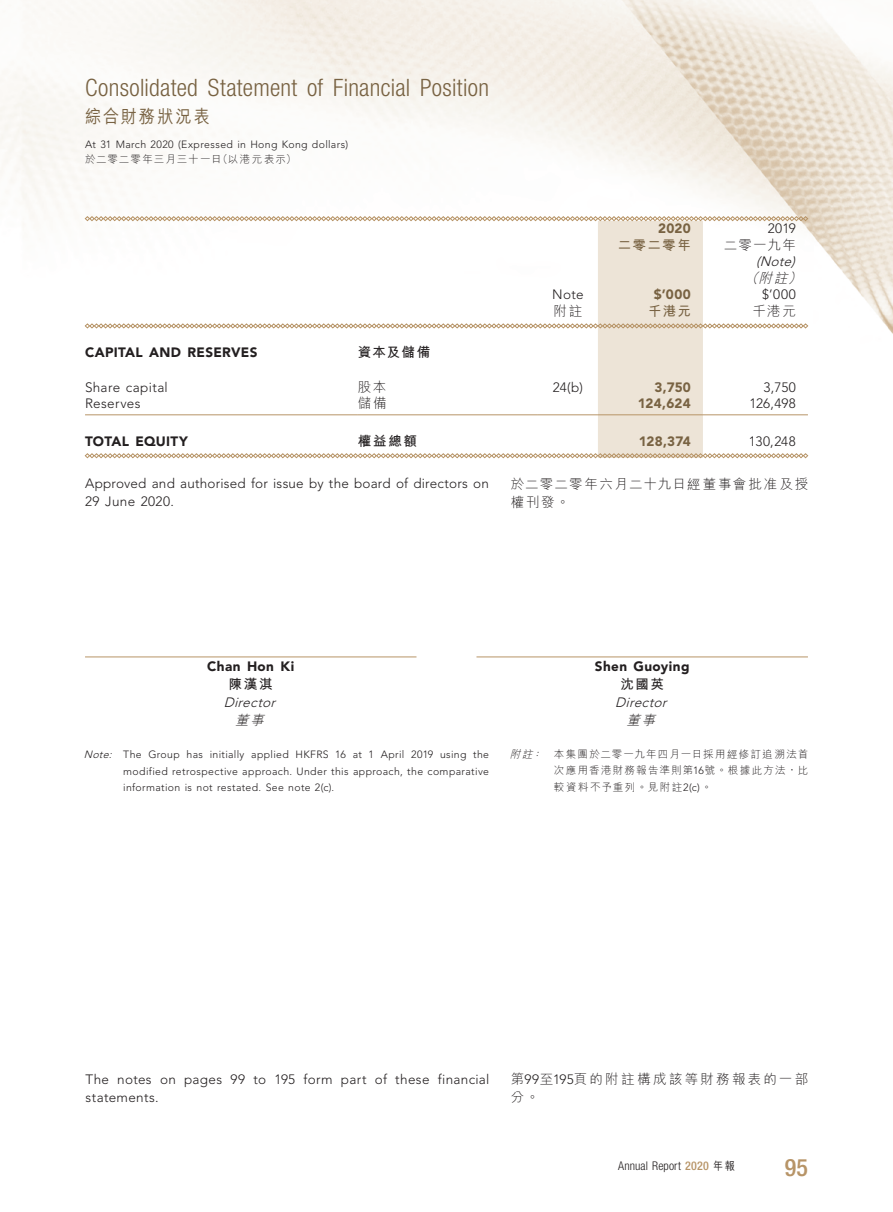
<style>
.page{position:relative;width:893px;height:1212px;background:#fff}
.page>*{position:absolute;margin:0;border:0;box-sizing:border-box;transform-origin:0 0}
.t1{font:300 condensed 24px "Helvetica Neue LT Std";letter-spacing:.01em;color:#786242}
.t2{font:500 condensed 24px "Helvetica Neue LT Std";color:#b79467}
.t3{font:500 18px "M Hei HK";letter-spacing:.12em;color:#786242;scale:.9 1}
._11_P0{font:300 13.5px/18px "Avenir LT Std";letter-spacing:.015em;color:#231f20}
._01_Body_Text{font:300 13.5px/18px "Avenir LT Std";letter-spacing:.025em;color:#231f20}
._11_P0-2{font:300 13.5px/18px "M Hei HK";letter-spacing:.155em;color:#231f20}
._15_Table_Stub{font:900 13.5px "Avenir LT Std";letter-spacing:.02em;color:#231f20}
._11_P0-3{font:900 13.5px "Avenir LT Std";letter-spacing:.02em;color:#786242}
._01_Body_Text-2{font:300 13.5px/18px "M Hei HK";letter-spacing:.1em;color:#231f20}
._11_P0-4{font:italic 300 13.5px "Avenir LT Std";color:#231f20}
._15_Table_Stub-2{font:300 13.5px "Avenir LT Std";letter-spacing:.025em;color:#231f20}
._11_P0-5{font:900 13.5px "Avenir LT Std";letter-spacing:.03em;color:#231f20}
._15_Table_Stub-3{font:700 13.5px "M Hei HK";letter-spacing:.105em;color:#231f20}
._11_P0-6{font:700 13.5px "M Hei HK";letter-spacing:.1em;color:#786242}
._11_P0-7{font:italic 300 13.5px "M Hei HK";color:#231f20}
._11_P0-8{font:700 13.5px "M Hei HK";letter-spacing:.115em;color:#231f20}
._15_Table_Stub-4{font:300 13.5px "M Hei HK";color:#231f20}
.t4{font:300 condensed 12px "Helvetica Neue LT Std";letter-spacing:.005em;color:#231f20}
._25_P0__Note{font:300 10.5px/16.5px "Avenir LT Std";letter-spacing:.035em;color:#231f20;text-align:justify}
._25_P0__Note-2{font:300 10.5px/16.5px "M Hei HK";letter-spacing:.115em;color:#231f20;text-align:justify}
._25_P0__Note-3{font:300 10.5px "M Hei HK";letter-spacing:.095em;color:#231f20}
.s1{font-style:italic}
.s2{font-family:"Avenir LT Std"}
.s3{font-weight:500;color:#b79467}
.s4{font-family:"M Hei HK";font-weight:500;font-stretch:normal;font-size:11.25px}
</style>
<div class="page">
<img style="left:0;top:0;width:893px;height:658px">
<svg style="left:85px;top:216px;width:723px;height:242px"></svg>
<hr style="left:85px;top:656px;width:331px;height:1px;background:#b79467">
<hr style="left:476px;top:656px;width:332px;height:1px;background:#b79467">
<h1 class="t1" style="left:85px;top:74px;width:405px">Consolidated Statement of Financial Position</h1>
<h2 class="t3" style="left:85px;top:103px;width:140px">綜合財務狀況表</h2>
<p class="_25_P0__Note" style="left:85px;top:136px;width:265px">At 31 March 2020 (Expressed in Hong Kong dollars)</p>
<p class="_25_P0__Note-3" style="left:85px;top:154px;width:213px">於二零二零年三月三十一日（以港元表示）</p>
<p class="_11_P0-3" style="left:658px;top:221px;width:34px">2020</p>
<p class="_11_P0" style="left:768px;top:220px;width:30px">2019</p>
<p class="_11_P0-6" style="left:618px;top:235px;width:75px">二零二零年</p>
<p class="_11_P0-2" style="left:724px;top:236px;width:74px">二零一九年</p>
<p class="_11_P0-4" style="left:756px;top:254px;width:44px">(Note)</p>
<p class="_11_P0-7" style="left:745px;top:271px;width:62px">（附註）</p>
<p class="_11_P0" style="left:552px;top:286px;width:33px">Note</p>
<p class="_11_P0-3" style="left:654px;top:287px;width:39px">$’000</p>
<p class="_11_P0" style="left:762px;top:286px;width:35px">$’000</p>
<p class="_11_P0-2" style="left:553px;top:302px;width:30px">附註</p>
<p class="_11_P0-6" style="left:648px;top:301px;width:44px">千港元</p>
<p class="_11_P0-2" style="left:752px;top:302px;width:45px">千港元</p>
<p class="_15_Table_Stub" style="left:85px;top:344px;width:174px">CAPITAL AND RESERVES</p>
<p class="_15_Table_Stub-3" style="left:358px;top:342px;width:74px">資本及儲備</p>
<p class="_15_Table_Stub-2" style="left:85px;top:379px;width:84px">Share capital</p>
<p class="_15_Table_Stub-4" style="left:358px;top:380px;width:30px">股本</p>
<p class="_11_P0" style="left:553px;top:378px;width:32px">24(b)</p>
<p class="_11_P0-3" style="left:655px;top:379px;width:38px">3,750</p>
<p class="_11_P0" style="left:764px;top:378px;width:34px">3,750</p>
<p class="_15_Table_Stub-2" style="left:85px;top:396px;width:57px">Reserves</p>
<p class="_15_Table_Stub-4" style="left:358px;top:396px;width:30px">儲備</p>
<p class="_11_P0-3" style="left:638px;top:395px;width:55px">124,624</p>
<p class="_11_P0" style="left:749px;top:395px;width:48px">126,498</p>
<p class="_15_Table_Stub" style="left:85px;top:433px;width:104px">TOTAL EQUITY</p>
<p class="_15_Table_Stub-3" style="left:358px;top:431px;width:60px">權益總額</p>
<p class="_11_P0-3" style="left:639px;top:433px;width:54px">128,374</p>
<p class="_11_P0" style="left:749px;top:432px;width:48px">130,248</p>
<p class="_11_P0" style="left:85px;top:475px;width:405px">Approved and authorised for issue by the board of directors on<br>29 June 2020.</p>
<p class="_01_Body_Text-2" style="left:511px;top:475px;width:299px">於二零二零年六月二十九日經董事會批准及授權刊發。</p>
<p class="_11_P0-5" style="left:207px;top:658px;width:88px">Chan Hon Ki</p>
<p class="_11_P0-5" style="left:595px;top:658px;width:96px">Shen Guoying</p>
<p class="_11_P0-8" style="left:229px;top:674px;width:46px">陳漢淇</p>
<p class="_11_P0-8" style="left:620px;top:674px;width:45px">沈國英</p>
<p class="_11_P0-4" style="left:224px;top:695px;width:57px">Director</p>
<p class="_11_P0-4" style="left:615px;top:695px;width:57px">Director</p>
<p class="_11_P0-7" style="left:235px;top:713px;width:34px">董事</p>
<p class="_11_P0-7" style="left:627px;top:713px;width:34px">董事</p>
<p class="_25_P0__Note" style="left:123px;top:746px;width:367px;text-indent:-39px"><span class="s1">Note:</span> The Group has initially applied HKFRS 16 at 1 April 2019 using the modified retrospective approach. Under this approach, the comparative information is not restated. See note 2(c).</p>
<p class="_25_P0__Note-2" style="left:554px;top:746px;width:256px;text-indent:-44px"><span class="s1">附註：</span> 本集團於二零一九年四月一日採用經修訂追溯法首次應用香港財務報告準則第<span class="s2">16</span>號。根據此方法，比較資料不予重列。見附註<span class="s2">2(c)</span>。</p>
<p class="_01_Body_Text" style="left:86px;top:1070px;width:405px">The notes on pages 99 to 195 form part of these financial statements.</p>
<p class="_11_P0-2" style="left:511px;top:1069px;width:299px">第<span class="s2">99</span>至<span class="s2">195</span>頁的附註構成該等財務報表的一部分。</p>
<p class="t4" style="left:618px;top:1158px;width:118px">Annual Report <span class="s3">2020</span> <span class="s4">年報</span></p>
<h1 class="t2" style="left:785px;top:1153px;width:25px">95</h1>
</div>
